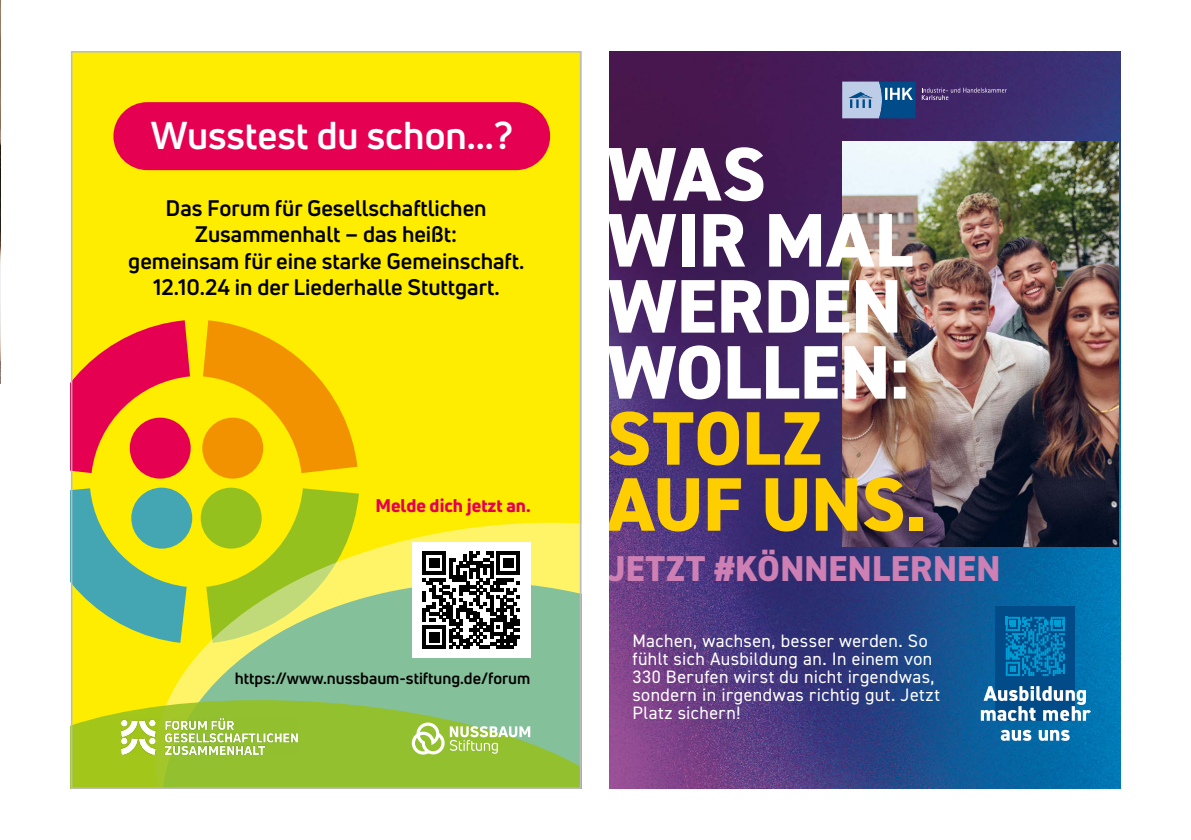
<style>
.page{position:relative;width:1191px;height:840px;background:#fff}
.page>*{position:absolute;margin:0;border:0;box-sizing:border-box;transform-origin:0 0}
.t1{font:800 76px/66px "DIN2014";color:#fff}
.t2{font:800 76px/66px "DIN2014";letter-spacing:-.005em;color:#ffce00}
.t3{font:700 38px "Uni Neue";color:#fff}
.t4{font:800 36px "DIN2014";letter-spacing:.01em;color:#ce80b4}
.t5{font:700 22px/26.4px "Uni Neue";color:#000;text-align:center}
.t6{font:18px/18px "DIN2014";letter-spacing:.025em;color:#fff}
.t7{font:800 18px "Uni Neue";color:#e50051}
.t8{font:700 16px "Uni Neue";color:#000}
</style>
<div class="page">
<hr style="left:0;top:0;width:1px;height:383px;background:#45a6b3">
<img style="left:609px;top:51px;width:511px;height:737px">
<img style="left:842px;top:142px;width:276px;height:404px">
<svg style="left:842px;top:81px;width:73px;height:37px;background:#6991ba"></svg>
<svg style="left:921px;top:88px;width:85px;height:12px"></svg>
<div style="left:995px;top:605px;width:79px;height:115px;background:#004b88"></div>
<svg style="left:1000px;top:729px;width:69px;height:11px"></svg>
<svg style="left:980px;top:685px;width:111px;height:35px"></svg>
<svg style="left:1005px;top:616px;width:60px;height:59px"></svg>
<div style="left:71px;top:51px;width:510px;height:737px;background:#ffed00"></div>
<div style="left:113px;top:102px;width:437px;height:68px;background:#e50051;border-radius:34px"></div>
<svg style="left:203px;top:320px;width:154px;height:153px"></svg>
<div style="left:202px;top:417px;width:61px;height:61px;background:#f39200;border-radius:50%"></div>
<svg style="left:74px;top:320px;width:116px;height:153px"></svg>
<div style="left:130px;top:417px;width:61px;height:61px;background:#e50051;border-radius:50%"></div>
<svg style="left:207px;top:488px;width:152px;height:19px"></svg>
<div style="left:201px;top:487px;width:61px;height:61px;background:#95c11f;border-radius:50%"></div>
<svg style="left:74px;top:488px;width:112px;height:147px"></svg>
<div style="left:131px;top:487px;width:61px;height:61px;background:#45a6b3;border-radius:50%"></div>
<svg style="left:145px;top:507px;width:433px;height:133px"></svg>
<svg style="left:162px;top:582px;width:416px;height:108px;background:#a3cc7d"></svg>
<svg style="left:74px;top:690px;width:504px;height:95px;background:#98c445"></svg>
<div style="left:412px;top:541px;width:118px;height:115px;background:#fff"></div>
<svg style="left:422px;top:551px;width:98px;height:97px"></svg>
<img style="left:122px;top:718px;width:175px;height:36px">
<svg style="left:412px;top:722px;width:32px;height:32px"></svg>
<svg style="left:450px;top:725px;width:80px;height:28px;background:#afd179"></svg>
<h2 class="t3" style="left:151px;top:112px;width:363px">Wusstest du schon...?</h2>
<p class="t5" style="left:128px;top:194px;width:398px">Das Forum für Gesellschaftlichen Zusammenhalt – das heißt:<br>gemeinsam für eine starke Gemeinschaft.<br>12.10.24 in der Liederhalle Stuttgart.</p>
<p class="t7" style="left:375px;top:493px;width:157px">Melde dich jetzt an.</p>
<p class="t8" style="left:235px;top:667px;width:297px">https://www.nussbaum-stiftung.de/forum</p>
<h1 class="t1" style="left:607px;top:141px;width:307px">WAS<br>WIR MAL<br>WERDEN<br>WOLLEN:</h1>
<h1 class="t2" style="left:607px;top:405px;width:322px">STOLZ<br>AUF UNS.</h1>
<h3 class="t4" style="left:607px;top:544px;width:395px">JETZT #KÖNNENLERNEN</h3>
<p class="t6" style="left:632px;top:631px;width:309px">Machen, wachsen, besser werden. So fühlt sich Ausbildung an. In einem von 330 Berufen wirst du nicht irgendwas, sondern in irgendwas richtig gut. Jetzt Platz sichern!</p>
</div>
